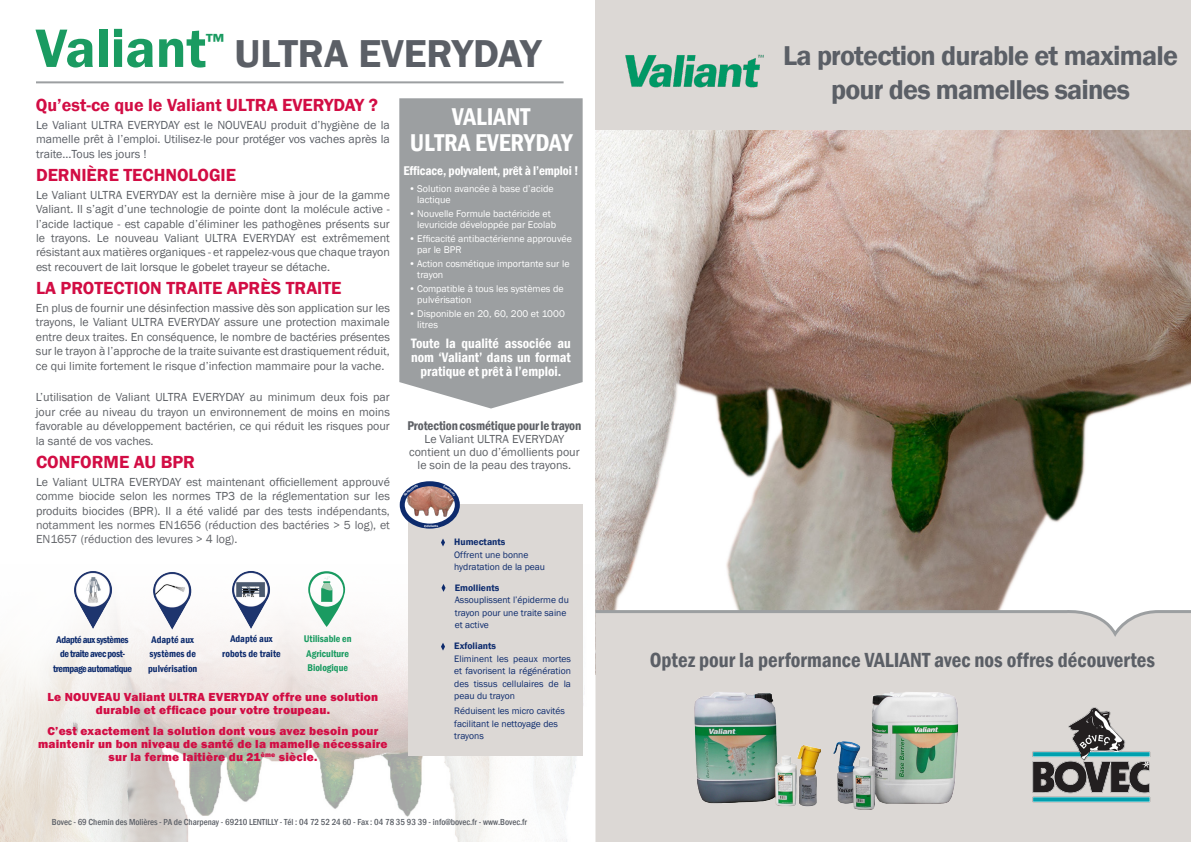
<style>
.page{position:relative;width:1191px;height:842px;background:#fff}
.page>*{position:absolute;margin:0;border:0;box-sizing:border-box;transform-origin:0 0}
.t1{font:600 56px "Franklin Gothic";color:#1a9b61}
.t2{font:600 40px "Franklin Gothic";color:#5b5f66}
.t3{font:600 28px/33.6px "Franklin Gothic";letter-spacing:-.03em;color:#5b5f66;text-align:center}
.t4{font:600 condensed 25px "Franklin Gothic";color:#fff}
.t5{font:600 condensed 21px "Franklin Gothic";color:#5b5f66}
.t6{font:600 21px "Franklin Gothic";color:#1a9b61}
.t7{font:600 18px "Franklin Gothic";color:#d20d44}
.t8{font:600 condensed 14px/14px "Franklin Gothic";color:#fff;text-align:center}
.t9{font:600 condensed 13px "Franklin Gothic";letter-spacing:-.01em;color:#fff}
.t10{font:600 condensed 13px "Franklin Gothic";letter-spacing:-.01em;color:#5d6065}
.t11{font:12px/14.4px "Franklin Gothic";color:#5d6065;text-align:justify}
.t12{font:800 12px/13px "Franklin Gothic";letter-spacing:.02em;color:#d20d44;text-align:center}
.t13{font:12px/14.4px "Franklin Gothic";color:#5b5f66;text-align:justify}
.t14{font:10px/11px "Franklin Gothic";color:#fff}
.t15{font:600 condensed 10px/14.4px "Franklin Gothic";color:#0d2b6d;text-align:center}
.t16{font:600 condensed 10px/14.4px "Franklin Gothic";letter-spacing:-.04em;color:#0d2b6d;text-align:center}
.t17{font:600 condensed 10px/14.4px "Franklin Gothic";color:#1a9b61}
.t18{font:9.6px/12.5px "Franklin Gothic";color:#0d2b6d}
.t19{font:600 9.6px "Franklin Gothic";color:#0d2b6d}
.t20{font:500 condensed 9px "Franklin Gothic";color:#5b5f66}
.t21{font:600 3.2px "Franklin Gothic";color:#fff}
.s1{color:#63656a}
</style>
<div class="page">
<div style="left:399px;top:98px;width:183px;height:310px;background:#9c9fa1"></div>
<img style="left:0;top:539px;width:583px;height:303px">
<img style="left:595px;top:129px;width:596px;height:480px">
<div style="left:595px;top:634px;width:596px;height:208px;background:#dcd8d5"></div>
<div style="left:595px;top:0;width:596px;height:129px;background:#dcd8d5"></div>
<img style="left:625px;top:54px;width:139px;height:34px">
<img style="left:1032px;top:703px;width:118px;height:99px">
<svg style="left:595px;top:609px;width:596px;height:25px;background:#d4d2cf"></svg>
<img style="left:674px;top:675px;width:338px;height:166px">
<hr style="left:36px;top:81px;width:527px;height:2px;background:#9c9fa1">
<img style="left:68px;top:569px;width:51px;height:66px">
<img style="left:226px;top:570px;width:51px;height:64px">
<img style="left:147px;top:569px;width:46px;height:63px">
<svg style="left:308px;top:571px;width:37px;height:56px"></svg>
<div style="left:408px;top:504px;width:174px;height:251px;background:#dcd8d5"></div>
<svg style="left:441px;top:538px;width:4px;height:8px"></svg>
<svg style="left:441px;top:584px;width:4px;height:8px"></svg>
<svg style="left:441px;top:643px;width:4px;height:8px"></svg>
<svg style="left:399px;top:481px;width:61px;height:48px"></svg>
<p class="t1" style="left:36px;top:14px;width:172px">Valiant</p>
<p class="t6" style="left:206px;top:28px;width:20px">™</p>
<p class="t2" style="left:234px;top:29px;width:308px">ULTRA EVERYDAY</p>
<p class="t7" style="left:36px;top:94px;width:344px">Qu’est-ce que le Valiant ULTRA EVERYDAY ?</p>
<p class="t13" style="left:36px;top:118px;width:355px">Le Valiant ULTRA EVERYDAY est le NOUVEAU produit d’hygiène de la mamelle prêt à l’emploi. Utilisez-le pour protéger vos vaches après la traite...Tous les jours !</p>
<p class="t7" style="left:36px;top:164px;width:202px">DERNIÈRE TECHNOLOGIE</p>
<p class="t11" style="left:36px;top:188px;width:355px">Le Valiant ULTRA EVERYDAY est la dernière mise à jour de la gamme Valiant. Il s’agit d’une technologie de pointe dont la molécule active - l’acide lactique - est capable d’éliminer les pathogènes présents sur le trayons. Le nouveau Valiant ULTRA EVERYDAY est extrêmement résistant aux matières organiques - et rappelez-vous que chaque trayon est recouvert de lait lorsque le gobelet trayeur se détache.</p>
<p class="t11" style="left:36px;top:301px;width:355px">En plus de fournir une désinfection massive dès son application sur les trayons, le Valiant ULTRA EVERYDAY assure une protection maximale entre deux traites. En conséquence, le nombre de bactéries présentes sur le trayon à l’approche de la traite suivante est drastiquement réduit, ce qui limite fortement le risque d’infection mammaire pour la vache.</p>
<p class="t7" style="left:36px;top:277px;width:307px">LA PROTECTION TRAITE APRÈS TRAITE</p>
<p class="t11" style="left:36px;top:390px;width:355px">L’utilisation de Valiant ULTRA EVERYDAY au minimum deux fois par jour crée au niveau du trayon un environnement de moins en moins favorable au développement bactérien, ce qui réduit les risques pour la santé de vos vaches.</p>
<p class="t7" style="left:36px;top:451px;width:161px">CONFORME AU BPR</p>
<p class="t11" style="left:36px;top:475px;width:355px">Le Valiant ULTRA EVERYDAY est maintenant officiellement approuvé comme biocide selon les normes TP3 de la réglementation sur les produits biocides (BPR). Il a été validé par <span class="s1">des tests indépendants, notamment les normes EN1656 (réduction des bactéries &gt; 5 log), et EN1657 (réduction des levures &gt; 4 log).</span></p>
<p class="t16" style="left:53px;top:632px;width:80px">Adapté aux systèmes de traite avec post&shy;trempage automatique</p>
<p class="t15" style="left:148px;top:632px;width:51px">Adapté aux systèmes de pulvérisation</p>
<p class="t15" style="left:222px;top:631px;width:60px">Adapté aux robots de traite</p>
<p class="t17" style="left:304px;top:631px;width:49px">Utilisable en<br>Agriculture<br>Biologique</p>
<p class="t12" style="left:48px;top:690px;width:332px">Le NOUVEAU Valiant ULTRA EVERYDAY offre une solution durable et efficace pour votre troupeau.</p>
<p class="t12" style="left:38px;top:725px;width:351px">C’est exactement la solution dont vous avez besoin pour maintenir un bon niveau de santé de la mamelle nécessaire sur la ferme laitière du 21<sup>ème</sup> siècle.</p>
<p class="t4" style="left:452px;top:100px;width:80px">VALIANT</p>
<p class="t4" style="left:410px;top:126px;width:164px">ULTRA EVERYDAY</p>
<p class="t9" style="left:403px;top:162px;width:176px">Efficace, polyvalent, prêt à l’emploi !</p>
<p class="t14" style="left:417px;top:184px;width:138px;text-indent:-9px">• Solution avancée à base d’acide lactique</p>
<p class="t14" style="left:417px;top:209px;width:140px;text-indent:-9px">• Nouvelle Formule bactéricide et levuricide développée par Ecolab</p>
<p class="t14" style="left:417px;top:233px;width:156px;text-indent:-9px">• Efficacité antibactérienne approuvée par le BPR</p>
<p class="t14" style="left:417px;top:258px;width:154px;text-indent:-9px">• Action cosmétique importante sur le trayon</p>
<p class="t14" style="left:417px;top:283px;width:148px;text-indent:-9px">• Compatible à tous les systèmes de pulvérisation</p>
<p class="t14" style="left:417px;top:308px;width:149px;text-indent:-9px">• Disponible en 20, 60, 200 et 1000 litres</p>
<p class="t8" style="left:411px;top:336px;width:161px">Toute la qualité associée au nom ‘Valiant’ dans un format pratique et prêt à l’emploi.</p>
<p class="t10" style="left:407px;top:416px;width:175px">Protection cosmétique pour le trayon</p>
<p class="t11" style="left:409px;top:432px;width:172px;line-height:13px;text-align:center">Le Valiant ULTRA EVERYDAY contient un duo d’émollients pour le soin de la peau des trayons.</p>
<p class="t21" style="left:431px;top:524px;width:2px">i</p>
<p class="t19" style="left:454px;top:536px;width:53px">Humectants</p>
<p class="t18" style="left:454px;top:549px;width:92px">Offrent une bonne hydratation de la peau</p>
<p class="t19" style="left:455px;top:582px;width:46px">Emollients</p>
<p class="t18" style="left:455px;top:594px;width:116px">Assouplissent l’épiderme du trayon pour une traite saine et active</p>
<p class="t19" style="left:454px;top:640px;width:43px">Exfoliants</p>
<p class="t18" style="left:454px;top:652px;width:118px;text-align:justify">Eliminent les peaux mortes et favorisent la régénération des tissus cellulaires de la peau du trayon</p>
<p class="t18" style="left:454px;top:705px;width:112px">Réduisent les micro cavités facilitant le nettoyage des trayons</p>
<p class="t20" style="left:52px;top:816px;width:477px">Bovec - 69 Chemin des Molières - PA de Charpenay - 69210 LENTILLY - Tél : 04 72 52 24 60 - Fax : 04 78 35 93 39 - info@bovec.fr - www.Bovec.fr</p>
<p class="t3" style="left:783px;top:39px;width:396px">La protection durable et maximale pour des mamelles saines</p>
<p class="t5" style="left:650px;top:645px;width:507px">Optez pour la performance VALIANT avec nos offres découvertes</p>
</div>
